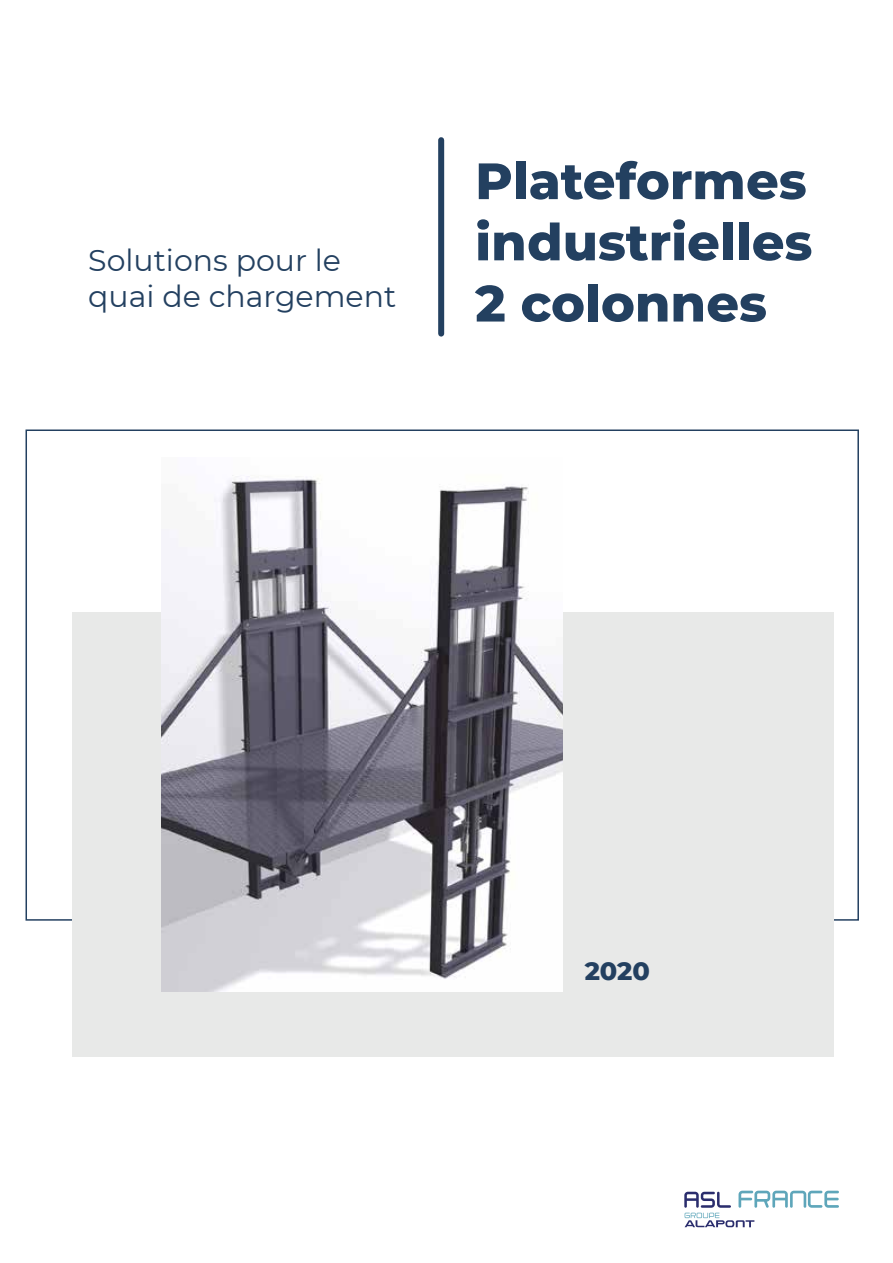
<style>
.page{position:relative;width:893px;height:1263px;background:#fff}
.page>*{position:absolute;margin:0;border:0;box-sizing:border-box;transform-origin:0 0}
.t1{font:800 51px/61.2px "Montserrat";color:#234060;text-align:justify}
.t2{font:30px/36px "Montserrat";color:#234060}
.t3{font:800 25.5px "Montserrat";color:#234060}
</style>
<div class="page">
<div style="left:72px;top:613px;width:761px;height:444px;background:#e8e9e8"></div>
<svg style="left:684px;top:1191px;width:155px;height:37px"></svg>
<div style="left:438px;top:140px;width:6px;height:194px;background:#234060"></div>
<img style="left:161px;top:475px;width:401px;height:517px">
<p class="t2" style="left:88px;top:241px;width:309px">Solutions pour le quai de chargement</p>
<p class="t1" style="left:475px;top:148px;width:339px">Plateformes industrielles 2 colonnes</p>
<p class="t3" style="left:585px;top:952px;width:67px">2020</p>
</div>
